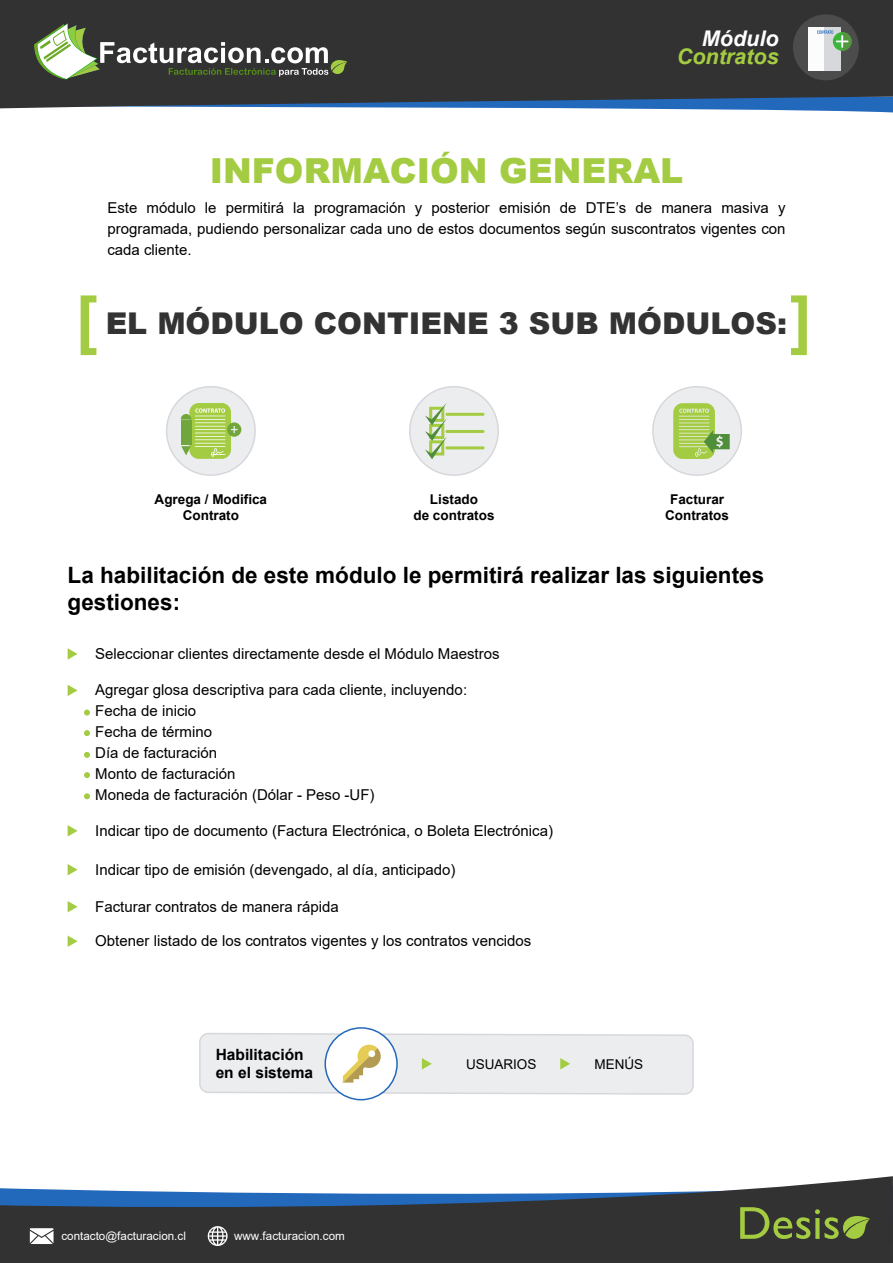
<style>
.page{position:relative;width:893px;height:1263px;background:#fff}
.page>*{position:absolute;margin:0;border:0;box-sizing:border-box;transform-origin:0 0}
.t1{font:900 34.5px "Arial";color:#a4cc42}
.t2{font:900 30px "Arial";color:#333}
.t3{font:700 22.5px/27px "Arial";color:#000}
.t4{font:italic 700 21.6px "Arial";color:#a4cc42}
.t5{font:italic 700 21.6px "Arial";color:#fff}
.t6{font:700 15.45px/18.6px "Arial";color:#000}
.t7{font:15px/21px "Arial";color:#000;text-align:justify}
.t8{font:700 13.5px/16.2px "Arial";color:#000;text-align:center}
.t9{font:13.5px "Arial";letter-spacing:-.005em;color:#010002}
.t10{font:11.7px "Arial";color:#fff}
</style>
<div class="page">
<svg style="left:0;top:108px;width:893px;height:4px"></svg>
<svg style="left:0;top:0;width:893px;height:108px;background:#32363c"></svg>
<div style="left:793px;top:14px;width:66px;height:66px;background:#4c4c4c;border-radius:50%"></div>
<svg style="left:0;top:1176px;width:893px;height:87px;fill:#333232"></svg>
<svg style="left:81px;top:295px;width:15px;height:60px"></svg>
<svg style="left:791px;top:295px;width:16px;height:60px"></svg>
<div style="left:167px;top:387px;width:88px;height:88px;background:#ecedef;border-radius:50%"></div>
<div style="left:166px;top:386px;width:90px;height:90px;border:2px solid #d7d8dc;border-radius:50%"></div>
<div style="left:189px;top:403px;width:42px;height:56px;background:#a4cc42;border-radius:9px"></div>
<hr style="left:195px;top:439px;width:30px;height:1px;background:#fff">
<hr style="left:195px;top:443px;width:30px;height:1px;background:#fff">
<hr style="left:195px;top:446px;width:30px;height:1px;background:#fff">
<svg style="left:211px;top:448px;width:14px;height:9px"></svg>
<svg style="left:181px;top:446px;width:10px;height:9px"></svg>
<div style="left:181px;top:421px;width:10px;height:24px;background:#70a63b"></div>
<svg style="left:181px;top:408px;width:60px;height:29px"></svg>
<div style="left:410px;top:387px;width:88px;height:88px;background:#ecedef;border-radius:50%"></div>
<div style="left:409px;top:386px;width:90px;height:90px;border:2px solid #d7d8dc;border-radius:50%"></div>
<hr style="left:445px;top:413px;width:39px;height:3px;background:#a4cc42;border-radius:2px">
<hr style="left:445px;top:430px;width:39px;height:3px;background:#a4cc42;border-radius:2px">
<hr style="left:445px;top:446px;width:39px;height:3px;background:#a4cc42;border-radius:2px">
<svg style="left:425px;top:403px;width:22px;height:56px"></svg>
<div style="left:653px;top:387px;width:88px;height:88px;background:#ecedef;border-radius:50%"></div>
<div style="left:652px;top:386px;width:90px;height:90px;border:2px solid #d7d8dc;border-radius:50%"></div>
<svg style="left:673px;top:403px;width:57px;height:56px"></svg>
<svg style="left:68px;top:648px;width:10px;height:12px"></svg>
<svg style="left:68px;top:685px;width:10px;height:11px"></svg>
<svg style="left:68px;top:825px;width:10px;height:11px"></svg>
<svg style="left:68px;top:864px;width:10px;height:11px"></svg>
<svg style="left:68px;top:901px;width:10px;height:11px"></svg>
<svg style="left:68px;top:935px;width:10px;height:12px"></svg>
<svg style="left:325px;top:1028px;width:72px;height:72px"></svg>
<div style="left:324px;top:1027px;width:74px;height:73px;border:2px solid #2268bb;border-radius:50%"></div>
<svg style="left:199px;top:1033px;width:495px;height:61px;background:#eaebeb"></svg>
<svg style="left:30px;top:1228px;width:24px;height:16px"></svg>
<svg style="left:208px;top:1226px;width:20px;height:20px"></svg>
<svg style="left:84px;top:710px;width:6px;height:6px"></svg>
<svg style="left:84px;top:730px;width:6px;height:6px"></svg>
<svg style="left:84px;top:752px;width:6px;height:6px"></svg>
<svg style="left:84px;top:772px;width:6px;height:6px"></svg>
<svg style="left:84px;top:793px;width:6px;height:6px"></svg>
<div style="left:808px;top:27px;width:32px;height:44px;background:#fcfcfc"></div>
<div style="left:824px;top:27px;width:17px;height:44px;background:#d7d8dc"></div>
<svg style="left:817px;top:30px;width:35px;height:21px"></svg>
<svg style="left:740px;top:1207px;width:130px;height:32px;background:#5a6837"></svg>
<svg style="left:34px;top:22px;width:313px;height:58px;background:#5d6157"></svg>
<h3 class="t5" style="left:702px;top:24px;width:78px">Módulo</h3>
<h3 class="t4" style="left:677px;top:42px;width:103px">Contratos</h3>
<h1 class="t1" style="left:210px;top:145px;width:475px">INFORMACIÓN GENERAL</h1>
<p class="t7" style="left:107px;top:197px;width:680px">Este módulo le permitirá la programación y posterior emisión de DTE’s de manera masiva y programada, pudiendo personalizar cada uno de estos documentos según suscontratos vigentes con cada cliente.</p>
<h2 class="t2" style="left:106px;top:302px;width:683px">EL MÓDULO CONTIENE 3 SUB MÓDULOS:</h2>
<p class="t8" style="left:155px;top:491px;width:114px">Agrega / Modifica<br>Contrato</p>
<p class="t8" style="left:413px;top:491px;width:83px">Listado<br>de contratos</p>
<p class="t8" style="left:665px;top:491px;width:65px">Facturar<br>Contratos</p>
<h3 class="t3" style="left:68px;top:562px;width:698px">La habilitación de este módulo le permitirá realizar las siguientes gestiones:</h3>
<p class="t7" style="left:95px;top:643px;width:406px">Seleccionar clientes directamente desde el Módulo Maestros</p>
<p class="t7" style="left:95px;top:679px;width:373px;text-align:left">Agregar glosa descriptiva para cada cliente, incluyendo:<br>Fecha de inicio<br>Fecha de término<br>Día de facturación<br>Monto de facturación<br>Moneda de facturación (Dólar - Peso -UF)</p>
<p class="t7" style="left:95px;top:820px;width:459px">Indicar tipo de documento (Factura Electrónica, o Boleta Electrónica)</p>
<p class="t7" style="left:95px;top:859px;width:362px">Indicar tipo de emisión (devengado, al día, anticipado)</p>
<p class="t7" style="left:95px;top:896px;width:245px">Facturar contratos de manera rápida</p>
<p class="t7" style="left:95px;top:930px;width:438px">Obtener listado de los contratos vigentes y los contratos vencidos</p>
<p class="t6" style="left:216px;top:1045px;width:99px">Habilitación en el sistema</p>
<p class="t10" style="left:61px;top:1228px;width:126px">contacto@facturacion.cl</p>
<p class="t10" style="left:234px;top:1228px;width:112px">www.facturacion.com</p>
<p class="t9" style="left:466px;top:1055px;width:72px">USUARIOS</p>
<p class="t9" style="left:594px;top:1055px;width:50px">MENÚS</p>
</div>
